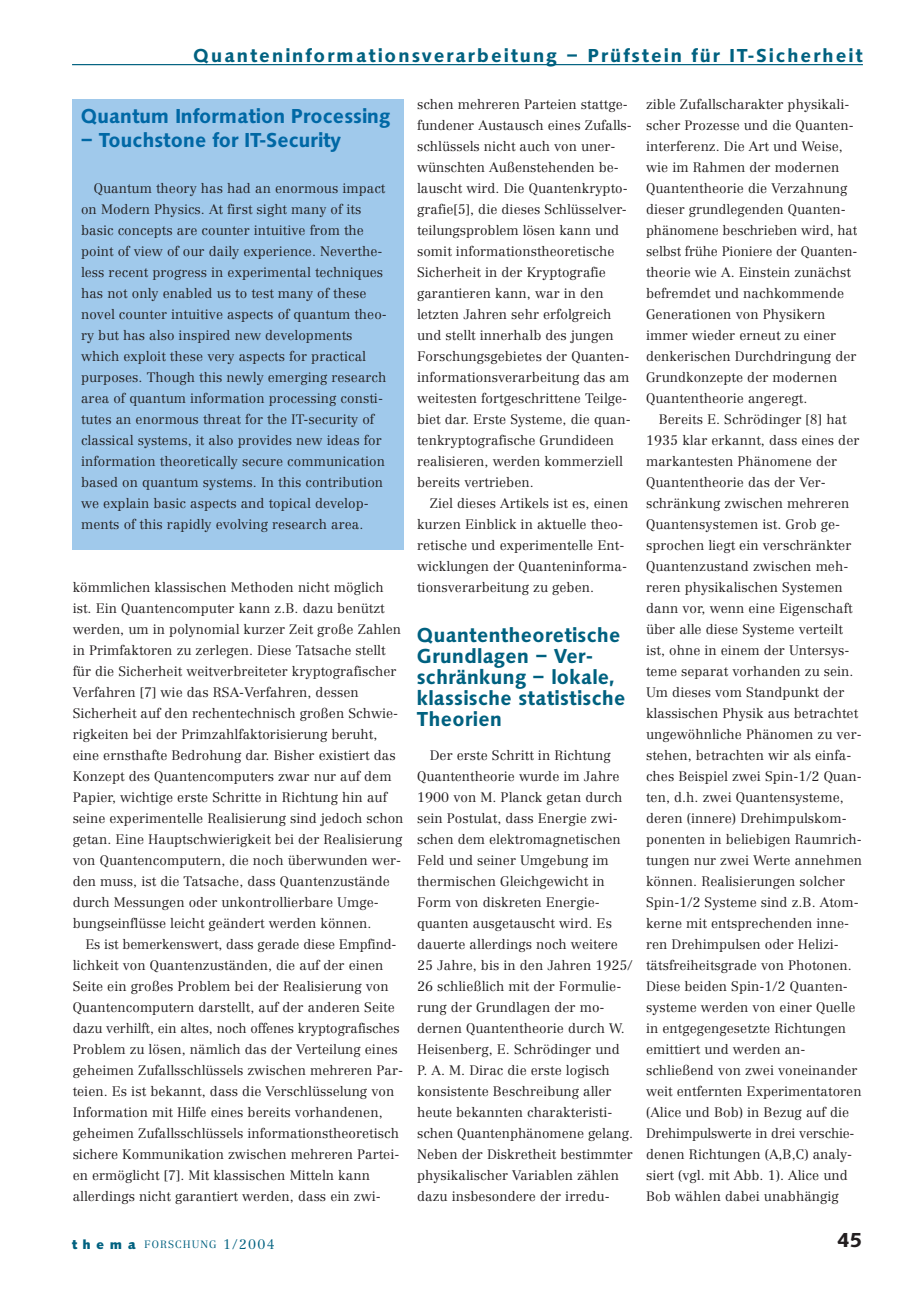
<style>
.page{position:relative;width:918px;height:1289px;background:#fff}
.page>*{position:absolute;margin:0;border:0;box-sizing:border-box;transform-origin:0 0}
.t1{font:600 21px/21px "Saxony";letter-spacing:.015em;color:#006180}
.t2{font:600 21px "Saxony";color:#0068a5}
.t3{font:600 21px "Saxony";color:#231f20}
.t4{font:600 19.5px "Saxony";letter-spacing:.1em;color:#006180}
.t5{font:300 13.5px/21px "Centennial";letter-spacing:.005em;color:#231f20}
.t6{font:300 10.5px "Centennial";letter-spacing:.1em;color:#006180}
.s1{font-family:"Saxony";font-weight:700;font-size:13.5px}
.s2{font-size:13.5px}
</style>
<div class="page">
<hr style="left:72px;top:64px;width:791px;height:1px;background:#006180">
<div style="left:72px;top:99px;width:332px;height:450px;background:#a0c9eb"></div>
<h2 class="t4" style="left:194px;top:48px;width:671px">Quanteninformationsverarbeitung – Prüfstein für IT-Sicherheit</h2>
<p class="t5" style="left:417px;top:95px;width:216px">schen mehreren Parteien stattge&shy;fundener Austausch eines Zufalls&shy;schlüssels nicht auch von uner&shy;wünschten Außenstehenden be&shy;lauscht wird. Die Quantenkrypto&shy;grafie[5], die dieses Schlüsselver&shy;teilungsproblem lösen kann und somit informationstheoretische<br>Sicherheit in der Kryptografie garantieren kann, war in den letzten Jahren sehr erfolgreich und stellt innerhalb des jungen<br>Forschungsgebietes der Quanten&shy;informationsverarbeitung das am weitesten fortgeschrittene Teilge&shy;biet dar. Erste Systeme, die quan&shy;tenkryptografische Grundideen realisieren, werden kommerziell bereits vertrieben.</p>
<p class="t5" style="left:417px;top:494px;width:213px;text-indent:13px">Ziel dieses Artikels ist es, einen kurzen Einblick in aktuelle theo&shy;retische und experimentelle Ent&shy;wicklungen der Quanteninforma&shy;tionsverarbeitung zu geben.</p>
<h1 class="t1" style="left:417px;top:626px;width:210px">Quantentheoretische<br>Grundlagen – Ver&shy;schränkung – lokale, klassische statistische<br>Theorien</h1>
<p class="t5" style="left:417px;top:746px;width:217px;text-indent:13px">Der erste Schritt in Richtung<br>Quantentheorie wurde im Jahre<br>1900 von M. Planck getan durch sein Postulat, dass Energie zwi&shy;schen dem elektromagnetischen<br>Feld und seiner Umgebung im thermischen Gleichgewicht in<br>Form von diskreten Energie&shy;quanten ausgetauscht wird. Es dauerte allerdings noch weitere<br>25 Jahre, bis in den Jahren 1925/<br>26 schließlich mit der Formulie&shy;rung der Grundlagen der mo&shy;dernen Quantentheorie durch W.<br>Heisenberg, E. Schrödinger und<br>P. A. M. Dirac die erste logisch konsistente Beschreibung aller heute bekannten charakteristi&shy;schen Quantenphänomene gelang.<br>Neben der Diskretheit bestimmter physikalischer Variablen zählen dazu insbesondere der irredu-</p>
<p class="t5" style="left:646px;top:95px;width:213px">zible Zufallscharakter physikali&shy;scher Prozesse und die Quanten&shy;interferenz. Die Art und Weise, wie im Rahmen der modernen<br>Quantentheorie die Verzahnung dieser grundlegenden Quanten&shy;phänomene beschrieben wird, hat selbst frühe Pioniere der Quanten&shy;theorie wie A. Einstein zunächst befremdet und nachkommende<br>Generationen von Physikern immer wieder erneut zu einer denkerischen Durchdringung der<br>Grundkonzepte der modernen<br>Quantentheorie angeregt.</p>
<p class="t5" style="left:646px;top:410px;width:217px;text-indent:13px">Bereits E. Schrödinger [8] hat<br>1935 klar erkannt, dass eines der markantesten Phänomene der<br>Quantentheorie das der Ver&shy;schränkung zwischen mehreren<br>Quantensystemen ist. Grob ge&shy;sprochen liegt ein verschränkter<br>Quantenzustand zwischen meh&shy;reren physikalischen Systemen dann vor, wenn eine Eigenschaft über alle diese Systeme verteilt ist, ohne in einem der Untersys&shy;teme separat vorhanden zu sein.<br>Um dieses vom Standpunkt der klassischen Physik aus betrachtet ungewöhnliche Phänomen zu ver&shy;stehen, betrachten wir als einfa&shy;ches Beispiel zwei Spin-1/2 Quan&shy;ten, d.h. zwei Quantensysteme, deren (innere) Drehimpulskom&shy;ponenten in beliebigen Raumrich&shy;tungen nur zwei Werte annehmen können. Realisierungen solcher<br>Spin-1/2 Systeme sind z.B. Atom&shy;kerne mit entsprechenden inne&shy;ren Drehimpulsen oder Helizi&shy;tätsfreiheitsgrade von Photonen.<br>Diese beiden Spin-1/2 Quanten&shy;systeme werden von einer Quelle in entgegengesetzte Richtungen emittiert und werden an&shy;schließend von zwei voneinander weit entfernten Experimentatoren (Alice und Bob) in Bezug auf die<br>Drehimpulswerte in drei verschie&shy;denen Richtungen (A,B,C) analy&shy;siert (vgl. mit Abb. 1). Alice und<br>Bob wählen dabei unabhängig</p>
<h1 class="t2" style="left:81px;top:108px;width:311px">Quantum Information Processing</h1>
<h1 class="t2" style="left:81px;top:132px;width:262px">– Touchstone for IT-Security</h1>
<p class="t5" style="left:81px;top:179px;width:307px;text-indent:13px">Quantum theory has had an enormous impact on Modern Physics. At first sight many of its basic concepts are counter intuitive from the point of view of our daily experience. Neverthe&shy;less recent progress in experimental techniques has not only enabled us to test many of these novel counter intuitive aspects of quantum theo&shy;ry but has also inspired new developments which exploit these very aspects for practical purposes. Though this newly emerging research area of quantum information processing consti&shy;tutes an enormous threat for the IT-security of classical systems, it also provides new ideas for information theoretically secure communication based on quantum systems. In this contribution we explain basic aspects and topical develop&shy;ments of this rapidly evolving research area.</p>
<p class="t5" style="left:73px;top:578px;width:332px">kömmlichen klassischen Methoden nicht möglich ist. Ein Quantencomputer kann z.B. dazu benützt werden, um in polynomial kurzer Zeit große Zahlen in Primfaktoren zu zerlegen. Diese Tatsache stellt für die Sicherheit weitverbreiteter kryptografischer Verfahren [7] wie das RSA-Verfahren, dessen Sicherheit auf den rechentechnisch großen Schwie&shy;rigkeiten bei der Primzahlfaktorisierung beruht, eine ernsthafte Bedrohung dar. Bisher existiert das Konzept des Quantencomputers zwar nur auf dem Papier, wichtige erste Schritte in Richtung hin auf seine experimentelle Realisierung sind jedoch schon getan. Eine Hauptschwierigkeit bei der Realisierung von Quantencomputern, die noch überwunden wer&shy;den muss, ist die Tatsache, dass Quantenzustände durch Messungen oder unkontrollierbare Umge&shy;bungseinflüsse leicht geändert werden können.</p>
<p class="t5" style="left:73px;top:935px;width:332px;text-indent:13px">Es ist bemerkenswert, dass gerade diese Empfind&shy;lichkeit von Quantenzuständen, die auf der einen Seite ein großes Problem bei der Realisierung von Quantencomputern darstellt, auf der anderen Seite dazu verhilft, ein altes, noch offenes kryptografisches Problem zu lösen, nämlich das der Verteilung eines geheimen Zufallsschlüssels zwischen mehreren Par&shy;teien. Es ist bekannt, dass die Verschlüsselung von Information mit Hilfe eines bereits vorhandenen, geheimen Zufallsschlüssels informationstheoretisch sichere Kommunikation zwischen mehreren Partei&shy;en ermöglicht [7]. Mit klassischen Mitteln kann allerdings nicht garantiert werden, dass ein zwi-</p>
<p class="t6" style="left:72px;top:1240px;width:204px"><span class="s1">t h e m a</span> FORSCHUNG <span class="s2">1/2004</span></p>
<h1 class="t3" style="left:838px;top:1232px;width:27px">45</h1>
</div>
